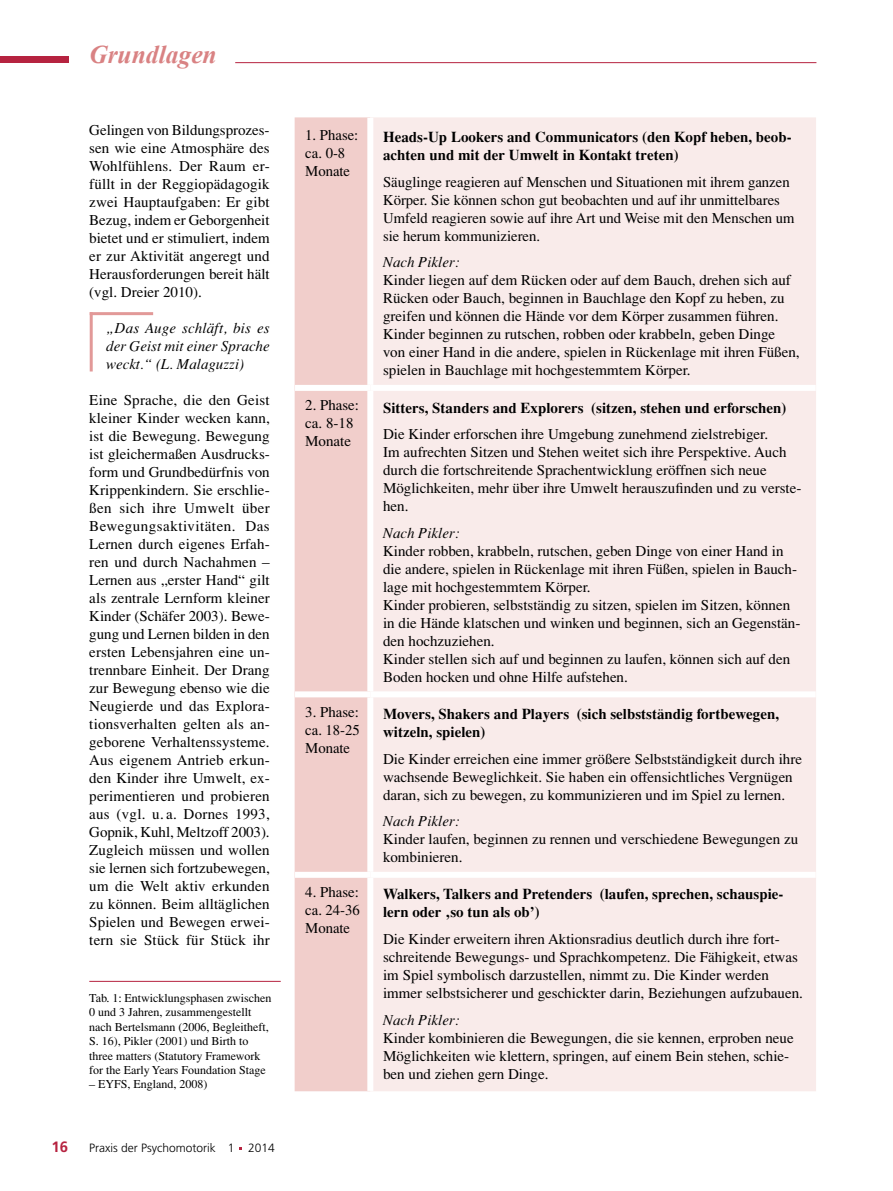
<style>
.page{position:relative;width:893px;height:1191px;background:#fff}
.page>*{position:absolute;margin:0;border:0;box-sizing:border-box;transform-origin:0 0}
.t1{font:italic 700 25.5px "Times New Roman";color:#d98283}
.t2{font:15px/18px "Times";color:#000}
.t3{font:700 15px/18px "Times";color:#000}
.t4{font:italic 15px/18px "Times";color:#000;text-align:justify}
.t5{font:700 15px "Frutiger";color:#b62340}
.t6{font:12px/14.4px "Times";color:#000}
.t7{font:300 12px "Frutiger";color:#000}
</style>
<div class="page">
<div style="left:0;top:57px;width:68px;height:6px;background:#b62340"></div>
<hr style="left:235px;top:62px;width:581px;height:1px;background:#b62340">
<hr style="left:90px;top:312px;width:63px;height:3px;background:#e29998">
<hr style="left:90px;top:312px;width:3px;height:59px;background:#e29998">
<div style="left:295px;top:117px;width:75px;height:974px;background:#f1cecb"></div>
<div style="left:370px;top:117px;width:446px;height:974px;background:#f9ebea"></div>
<div style="left:367px;top:118px;width:6px;height:267px;background:#fff"></div>
<div style="left:295px;top:385px;width:75px;height:6px;background:#fff"></div>
<div style="left:370px;top:385px;width:446px;height:6px;background:#fff"></div>
<div style="left:367px;top:391px;width:6px;height:300px;background:#fff"></div>
<div style="left:295px;top:691px;width:75px;height:6px;background:#fff"></div>
<div style="left:370px;top:691px;width:446px;height:6px;background:#fff"></div>
<div style="left:367px;top:697px;width:6px;height:174px;background:#fff"></div>
<div style="left:295px;top:871px;width:75px;height:6px;background:#fff"></div>
<div style="left:370px;top:871px;width:446px;height:6px;background:#fff"></div>
<div style="left:367px;top:877px;width:6px;height:213px;background:#fff"></div>
<hr style="left:89px;top:981px;width:192px;height:1px;background:#b62340">
<h1 class="t1" style="left:89px;top:40px;width:129px">Grundlagen</h1>
<p class="t2" style="left:89px;top:121px;width:182px;text-align:justify">Gelingen von Bildungsprozes&shy;sen wie eine Atmosphäre des Wohlfühlens. Der Raum er&shy;füllt in der Reggiopädagogik zwei Hauptaufgaben: Er gibt Bezug, indem er Geborgenheit bietet und er stimuliert, indem er zur Aktivität angeregt und Herausforderungen bereit hält (vgl. Dreier 2010).</p>
<p class="t4" style="left:106px;top:319px;width:165px">„Das Auge schläft, bis es der Geist mit einer Sprache weckt.“ (L. Malaguzzi)</p>
<p class="t2" style="left:89px;top:391px;width:182px;text-align:justify">Eine Sprache, die den Geist kleiner Kinder wecken kann, ist die Bewegung. Bewegung ist gleichermaßen Ausdrucks&shy;form und Grundbedürfnis von Krippenkindern. Sie erschlie&shy;ßen sich ihre Umwelt über Bewegungsaktivitäten. Das Lernen durch eigenes Erfah&shy;ren und durch Nachahmen – Lernen aus „erster Hand“ gilt als zentrale Lernform kleiner Kinder (Schäfer 2003). Bewe&shy;gung und Lernen bilden in den ersten Lebensjahren eine un&shy;trennbare Einheit. Der Drang zur Bewegung ebenso wie die Neugierde und das Explora&shy;tionsverhalten gelten als an&shy;geborene Verhaltenssysteme.<br>Aus eigenem Antrieb erkun&shy;den Kinder ihre Umwelt, ex&shy;perimentieren und probieren aus (vgl. u. a. Dornes 1993, Gopnik, Kuhl, Meltzoff 2003).<br>Zugleich müssen und wollen sie lernen sich fortzubewegen, um die Welt aktiv erkunden zu können. Beim alltäglichen Spielen und Bewegen erwei&shy;tern sie Stück für Stück ihr</p>
<p class="t6" style="left:89px;top:990px;width:184px">Tab. 1: Entwicklungsphasen zwischen 0 und 3 Jahren, zusammengestellt nach Bertelsmann (2006, Begleitheft, S. 16), Pikler (2001) und Birth to three matters (Statutory Framework for the Early Years Foundation Stage</p>
<p class="t6" style="left:89px;top:1077px;width:120px">– EYFS, England, 2008)</p>
<p class="t5" style="left:51px;top:1138px;width:18px">16</p>
<p class="t7" style="left:89px;top:1141px;width:187px">Praxis der Psychomotorik 1 2014</p>
<p class="t2" style="left:305px;top:126px;width:55px">1. Phase: ca. 0-8<br>Monate</p>
<p class="t3" style="left:383px;top:128px;width:410px">Heads-Up Lookers and Communicators (den Kopf heben, beob&shy;achten und mit der Umwelt in Kontakt treten)</p>
<p class="t2" style="left:383px;top:172px;width:413px">Säuglinge reagieren auf Menschen und Situationen mit ihrem ganzen Körper. Sie können schon gut beobachten und auf ihr unmittelbares Umfeld reagieren sowie auf ihre Art und Weise mit den Menschen um sie herum kommunizieren.</p>
<p class="t4" style="left:383px;top:253px;width:78px">Nach Pikler:</p>
<p class="t2" style="left:383px;top:271px;width:418px">Kinder liegen auf dem Rücken oder auf dem Bauch, drehen sich auf Rücken oder Bauch, beginnen in Bauchlage den Kopf zu heben, zu greifen und können die Hände vor dem Körper zusammen führen.<br>Kinder beginnen zu rutschen, robben oder krabbeln, geben Dinge von einer Hand in die andere, spielen in Rückenlage mit ihren Füßen, spielen in Bauchlage mit hochgestemmtem Körper.</p>
<p class="t2" style="left:305px;top:396px;width:55px">2. Phase: ca. 8-18<br>Monate</p>
<p class="t3" style="left:383px;top:398px;width:405px">Sitters, Standers and Explorers (sitzen, stehen und erforschen)</p>
<p class="t2" style="left:383px;top:425px;width:420px">Die Kinder erforschen ihre Umgebung zunehmend zielstrebiger.<br>Im aufrechten Sitzen und Stehen weitet sich ihre Perspektive. Auch durch die fortschreitende Sprachentwicklung eröffnen sich neue Möglichkeiten, mehr über ihre Umwelt herauszufinden und zu verste&shy;hen.</p>
<p class="t4" style="left:383px;top:523px;width:78px">Nach Pikler:</p>
<p class="t2" style="left:383px;top:541px;width:419px">Kinder robben, krabbeln, rutschen, geben Dinge von einer Hand in die andere, spielen in Rückenlage mit ihren Füßen, spielen in Bauch&shy;lage mit hochgestemmtem Körper.<br>Kinder probieren, selbstständig zu sitzen, spielen im Sitzen, können in die Hände klatschen und winken und beginnen, sich an Gegenstän&shy;den hochzuziehen.<br>Kinder stellen sich auf und beginnen zu laufen, können sich auf den Boden hocken und ohne Hilfe aufstehen.</p>
<p class="t2" style="left:305px;top:702px;width:56px;text-align:justify">3. Phase: ca. 18-25<br>Monate</p>
<p class="t3" style="left:383px;top:704px;width:398px">Movers, Shakers and Players (sich selbstständig fortbewegen, witzeln, spielen)</p>
<p class="t2" style="left:383px;top:749px;width:420px">Die Kinder erreichen eine immer größere Selbstständigkeit durch ihre wachsende Beweglichkeit. Sie haben ein offensichtliches Vergnügen daran, sich zu bewegen, zu kommunizieren und im Spiel zu lernen.</p>
<p class="t4" style="left:383px;top:812px;width:78px">Nach Pikler:</p>
<p class="t2" style="left:383px;top:830px;width:417px">Kinder laufen, beginnen zu rennen und verschiedene Bewegungen zu kombinieren.</p>
<p class="t2" style="left:305px;top:883px;width:56px;text-align:justify">4. Phase: ca. 24-36<br>Monate</p>
<p class="t3" style="left:383px;top:885px;width:402px">Walkers, Talkers and Pretenders (laufen, sprechen, schauspie&shy;lern oder ‚so tun als ob’)</p>
<p class="t2" style="left:383px;top:930px;width:421px">Die Kinder erweitern ihren Aktionsradius deutlich durch ihre fort&shy;schreitende Bewegungs- und Sprachkompetenz. Die Fähigkeit, etwas im Spiel symbolisch darzustellen, nimmt zu. Die Kinder werden immer selbstsicherer und geschickter darin, Beziehungen aufzubauen.</p>
<p class="t4" style="left:383px;top:1010px;width:78px">Nach Pikler:</p>
<p class="t2" style="left:383px;top:1028px;width:412px">Kinder kombinieren die Bewegungen, die sie kennen, erproben neue<br>Möglichkeiten wie klettern, springen, auf einem Bein stehen, schie&shy;ben und ziehen gern Dinge.</p>
</div>
